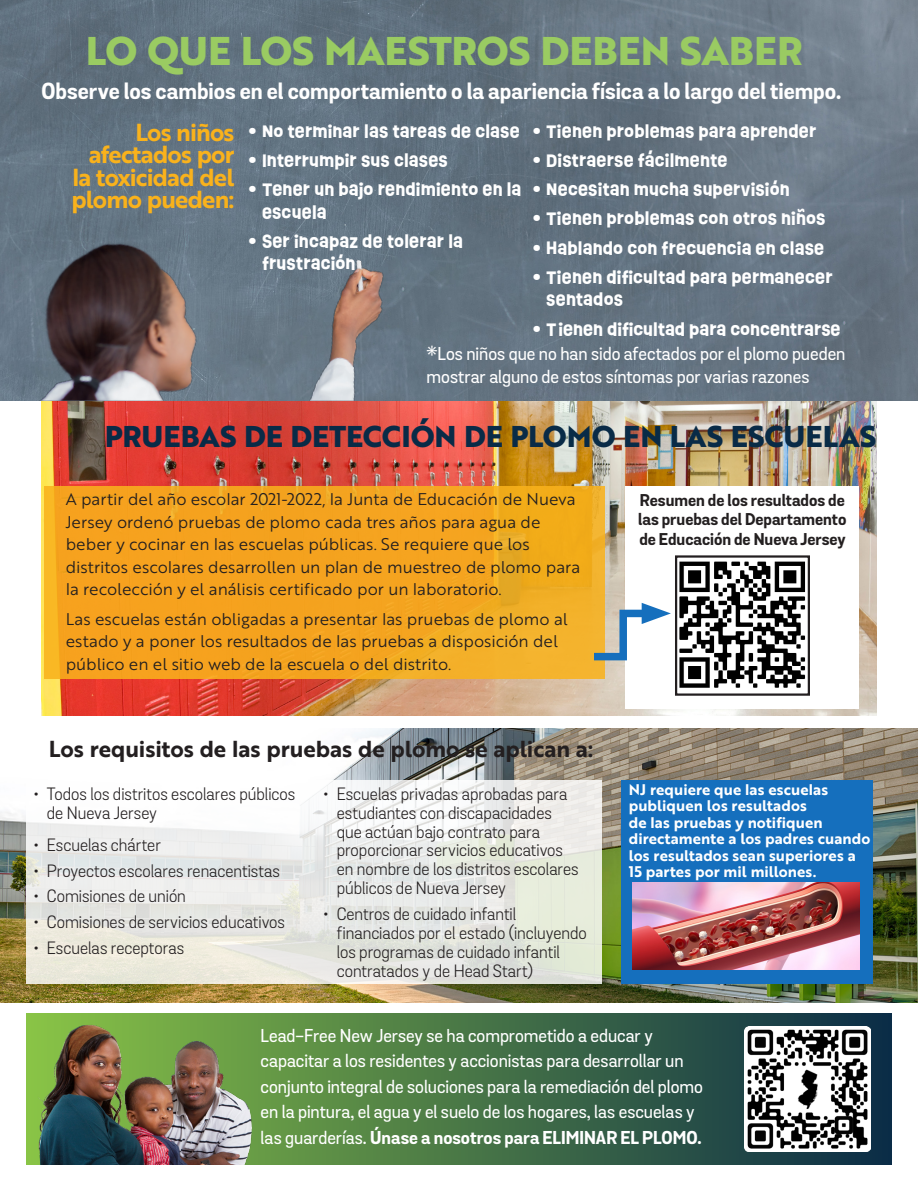
<style>
.page{position:relative;width:918px;height:1188px;background:#fff}
.page>*{position:absolute;margin:0;border:0;box-sizing:border-box;transform-origin:0 0}
.t1{font:700 39px "Brother 1816 Extra";letter-spacing:-.005em;color:#9acb62}
.t2{font:700 29.25px "Brother 1816 Extra";color:#092b47}
.Main_body_copy{font:24px/22.5px "Brother 1816 Bold";letter-spacing:-.035em;color:#f9b21c;text-align:right}
.Main_body_copy-2{font:700 22.5px "Grota Sans";color:#fff}
.Main_body_copy-3{font:22.5px "Brother 1816 Bold";letter-spacing:-.005em;color:#231f20}
.Main_body_copy-4{font:500 18px/22.5px "Grota Sans";color:#fff}
.t3{font:700 18px "Grota Sans";color:#fff}
.t4{font:17.25px/18.9px "Grota Sans";color:#231f20}
.Main_body_copy-5{font:16.5px/22.5px "Brother 1816 Book";color:#231f20}
.t5{font:700 16.5px/22.5px "Ruddy";letter-spacing:.01em;color:#fff}
.t6{font:700 16.5px/19.5px "Grota Sans";color:#231f20;text-align:justify}
.Main_body_copy-6{font:15px/16.5px "Brother 1816 Bold";letter-spacing:.005em;color:#fff}
.s1{font-weight:500}
</style>
<div class="page">
<img style="left:0;top:728px;width:918px;height:274px">
<div style="left:621px;top:780px;width:252px;height:204px;background:#156fbd"></div>
<img style="left:42px;top:401px;width:834px;height:315px">
<svg style="left:27px;top:780px;width:575px;height:204px"></svg>
<img style="left:0;top:0;width:918px;height:401px">
<svg style="left:45px;top:486px;width:560px;height:193px;background:#f4a520"></svg>
<div style="left:626px;top:486px;width:233px;height:222px;background:#fff"></div>
<img style="left:679px;top:561px;width:127px;height:127px">
<div style="left:675px;top:555px;width:135px;height:141px;border:2px solid #231f20"></div>
<svg style="left:27px;top:1013px;width:864px;height:151px;background:#426f46"></svg>
<img style="left:745px;top:1026px;width:125px;height:125px">
<img style="left:38px;top:1013px;width:214px;height:151px">
<img style="left:19px;top:189px;width:381px;height:212px">
<svg style="left:586px;top:603px;width:85px;height:61px"></svg>
<img style="left:632px;top:882px;width:227px;height:88px">
<p class="t1" style="left:86px;top:21px;width:719px">LO QUE LOS MAESTROS DEBEN SABER</p>
<p class="Main_body_copy-2" style="left:42px;top:77px;width:801px">Observe los cambios en el comportamiento o la apariencia física a lo largo del tiempo.</p>
<p class="Main_body_copy" style="left:71px;top:120px;width:165px">Los niños afectados por la toxicidad del plomo pueden:</p>
<p class="t5" style="left:249px;top:119px;width:273px">• NO TERMINAR LAS TAREAS DE CLASE</p>
<p class="t5" style="left:249px;top:149px;width:201px">• INTERRUMPIR SUS CLASES</p>
<p class="t5" style="left:262px;top:178px;width:261px;text-indent:-14px">• TENER UN BAJO RENDIMIENTO EN LA<br>ESCUELA</p>
<p class="t5" style="left:262px;top:230px;width:202px;text-indent:-14px">• SER INCAPAZ DE TOLERAR LA<br>FRUSTRACIÓN</p>
<p class="t5" style="left:533px;top:119px;width:285px">• TIENEN PROBLEMAS PARA APRENDER</p>
<p class="t5" style="left:533px;top:149px;width:196px">• DISTRAERSE FÁCILMENTE</p>
<p class="t5" style="left:533px;top:178px;width:258px">• NECESITAN MUCHA SUPERVISIÓN</p>
<p class="t5" style="left:533px;top:207px;width:294px">• TIENEN PROBLEMAS CON OTROS NIÑOS</p>
<p class="t5" style="left:533px;top:236px;width:293px">• HABLANDO CON FRECUENCIA EN CLASE</p>
<p class="t5" style="left:546px;top:266px;width:288px;text-indent:-14px">• TIENEN DIFICULTAD PARA PERMANECER<br>SENTADOS</p>
<p class="t5" style="left:533px;top:317px;width:309px">• TIENEN DIFICULTAD PARA CONCENTRARSE</p>
<p class="Main_body_copy-4" style="left:427px;top:343px;width:420px">*Los niños que no han sido afectados por el plomo pueden mostrar alguno de estos síntomas por varias razones</p>
<p class="t2" style="left:105px;top:414px;width:773px">PRUEBAS DE DETECCIÓN DE PLOMO EN LAS ESCUELAS</p>
<p class="Main_body_copy-5" style="left:66px;top:487px;width:516px">A partir del año escolar 2021-2022, la Junta de Educación de Nueva Jersey ordenó pruebas de plomo cada tres años para agua de beber y cocinar en las escuelas públicas. Se requiere que los distritos escolares desarrollen un plan de muestreo de plomo para la recolección y el análisis certificado por un laboratorio.</p>
<p class="Main_body_copy-5" style="left:66px;top:607px;width:504px">Las escuelas están obligadas a presentar las pruebas de plomo al estado y a poner los resultados de las pruebas a disposición del público en el sitio web de la escuela o del distrito.</p>
<p class="Main_body_copy-3" style="left:49px;top:732px;width:546px">Los requisitos de las pruebas de plomo se aplican a:</p>
<p class="t4" style="left:47px;top:785px;width:250px;text-indent:-14px">• Todos los distritos escolares públicos de Nueva Jersey</p>
<p class="t4" style="left:33px;top:836px;width:129px">• Escuelas chárter</p>
<p class="t4" style="left:33px;top:862px;width:248px">• Proyectos escolares renacentistas</p>
<p class="t4" style="left:33px;top:887px;width:154px">• Comisiones de unión</p>
<p class="t4" style="left:33px;top:913px;width:253px">• Comisiones de servicios educativos</p>
<p class="t4" style="left:33px;top:939px;width:152px">• Escuelas receptoras</p>
<p class="t4" style="left:337px;top:785px;width:244px;text-indent:-14px">• Escuelas privadas aprobadas para estudiantes con discapacidades que actúan bajo contrato para proporcionar servicios educativos en nombre de los distritos escolares públicos de Nueva Jersey</p>
<p class="t4" style="left:337px;top:905px;width:252px;text-indent:-14px">• Centros de cuidado infantil financiados por el estado (incluyendo los programas de cuidado infantil contratados y de Head Start)</p>
<p class="t6" style="left:638px;top:491px;width:210px">Resumen de los resultados de las pruebas del Departamento de Educación de Nueva Jersey</p>
<p class="Main_body_copy-6" style="left:629px;top:780px;width:243px">NJ requiere que las escuelas publiquen los resultados<br>de las pruebas y notifiquen directamente a los padres cuando los resultados sean superiores a<br>15 partes por mil millones.</p>
<p class="Main_body_copy-4" style="left:261px;top:1025px;width:394px">Lead-Free New Jersey se ha comprometido a educar y</p>
<p class="Main_body_copy-4" style="left:261px;top:1050px;width:425px">capacitar a los residentes y accionistas para desarrollar un</p>
<p class="Main_body_copy-4" style="left:261px;top:1076px;width:444px">conjunto integral de soluciones para la remediación del plomo</p>
<p class="Main_body_copy-4" style="left:261px;top:1101px;width:436px">en la pintura, el agua y el suelo de los hogares, las escuelas y</p>
<p class="t3" style="left:261px;top:1126px;width:442px"><span class="s1">las guarderías.</span> Únase a nosotros para ELIMINAR EL PLOMO.</p>
</div>
